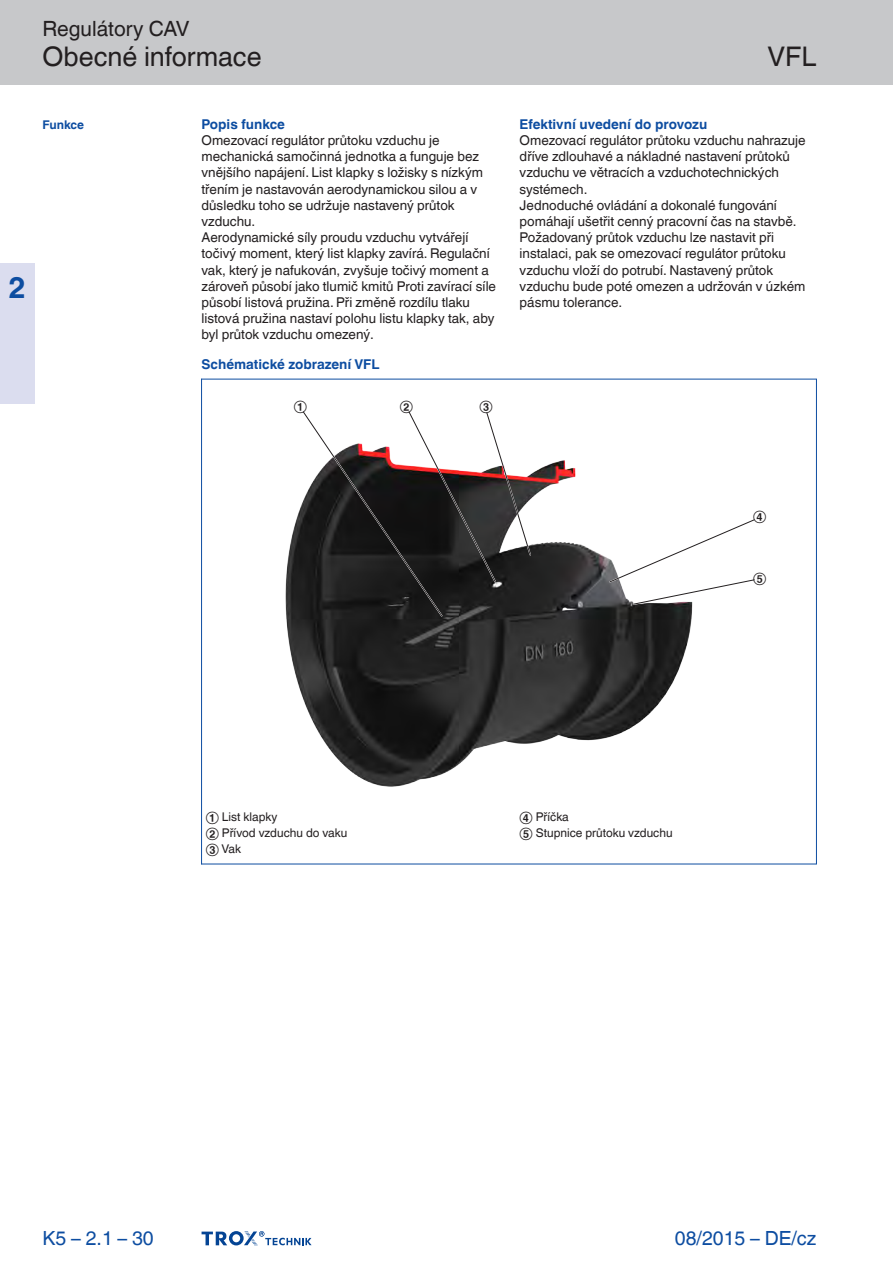
<style>
.page{position:relative;width:893px;height:1263px;background:#fff}
.page>*{position:absolute;margin:0;border:0;box-sizing:border-box;transform-origin:0 0}
.t1{font:700 30px "TROX Helvetica";color:#0d4da1}
.t2{font:27px "TROX Helvetica";color:#231f20}
.t3{font:21px "TROX Helvetica";color:#231f20}
.t4{font:19.5px "TROX Helvetica";color:#0d4da1}
.t5{font:13.5px/16.2px "TROX Helvetica";color:#231f20}
.t6{font:700 13.5px "TROX Helvetica";color:#0d4da1}
.t7{font:12px/15.8px "TROX Helvetica";color:#231f20}
.t8{font:700 12px "TROX Helvetica";color:#0d4da1}
</style>
<div class="page">
<div style="left:0;top:0;width:893px;height:85px;background:#c7c8ca"></div>
<div style="left:0;top:264px;width:34px;height:140px;background:#dbddef"></div>
<svg style="left:202px;top:1231px;width:110px;height:15px"></svg>
<svg style="left:202px;top:380px;width:491px;height:428px"></svg>
<svg style="left:301px;top:410px;width:231px;height:208px"></svg>
<svg style="left:608px;top:518px;width:147px;height:88px"></svg>
<hr style="left:201px;top:379px;width:1px;height:485px;background:#0d4da1">
<hr style="left:816px;top:379px;width:1px;height:485px;background:#0d4da1">
<hr style="left:201px;top:379px;width:615px;height:1px;background:#0d4da1">
<hr style="left:201px;top:864px;width:615px;height:1px;background:#0d4da1">
<h3 class="t3" style="left:43px;top:17px;width:149px">Regulátory CAV</h3>
<h2 class="t2" style="left:43px;top:41px;width:221px">Obecné informace</h2>
<p class="t8" style="left:43px;top:117px;width:43px">Funkce</p>
<h1 class="t1" style="left:8px;top:270px;width:19px">2</h1>
<p class="t6" style="left:202px;top:116px;width:85px">Popis funkce</p>
<p class="t5" style="left:202px;top:132px;width:296px">Omezovací regulátor průtoku vzduchu je mechanická samočinná jednotka a funguje bez vnějšího napájení. List klapky s ložisky s nízkým třením je nastavován aerodynamickou silou a v důsledku toho se udržuje nastavený průtok vzduchu.<br>Aerodynamické síly proudu vzduchu vytvářejí točivý moment, který list klapky zavírá. Regulační vak, který je nafukován, zvyšuje točivý moment a zároveň působí jako tlumič kmitů Proti zavírací síle působí listová pružina. Při změně rozdílu tlaku listová pružina nastaví polohu listu klapky tak, aby byl průtok vzduchu omezený.</p>
<p class="t6" style="left:202px;top:357px;width:179px">Schématické zobrazení VFL</p>
<p class="t7" style="left:294px;top:398px;width:15px">①</p>
<p class="t7" style="left:400px;top:398px;width:15px">②</p>
<p class="t7" style="left:479px;top:398px;width:15px">③</p>
<h2 class="t2" style="left:768px;top:41px;width:50px">VFL</h2>
<p class="t6" style="left:520px;top:116px;width:189px">Efektivní uvedení do provozu</p>
<p class="t5" style="left:520px;top:132px;width:288px">Omezovací regulátor průtoku vzduchu nahrazuje dříve zdlouhavé a nákladné nastavení průtoků vzduchu ve větracích a vzduchotechnických systémech.<br>Jednoduché ovládání a dokonalé fungování pomáhají ušetřit cenný pracovní čas na stavbě.<br>Požadovaný průtok vzduchu lze nastavit při instalaci, pak se omezovací regulátor průtoku vzduchu vloží do potrubí. Nastavený průtok vzduchu bude poté omezen a udržován v úzkém pásmu tolerance.</p>
<p class="t7" style="left:753px;top:508px;width:15px">④</p>
<p class="t7" style="left:753px;top:570px;width:15px">⑤</p>
<p class="t7" style="left:206px;top:809px;width:143px">① List klapky<br>② Přívod vzduchu do vaku<br>③ Vak</p>
<p class="t7" style="left:520px;top:809px;width:155px">④ Příčka<br>⑤ Stupnice průtoku vzduchu</p>
<h3 class="t4" style="left:43px;top:1227px;width:113px">K5 – 2.1 – 30</h3>
<h3 class="t4" style="left:675px;top:1227px;width:143px">08/2015 – DE/cz</h3>
</div>
